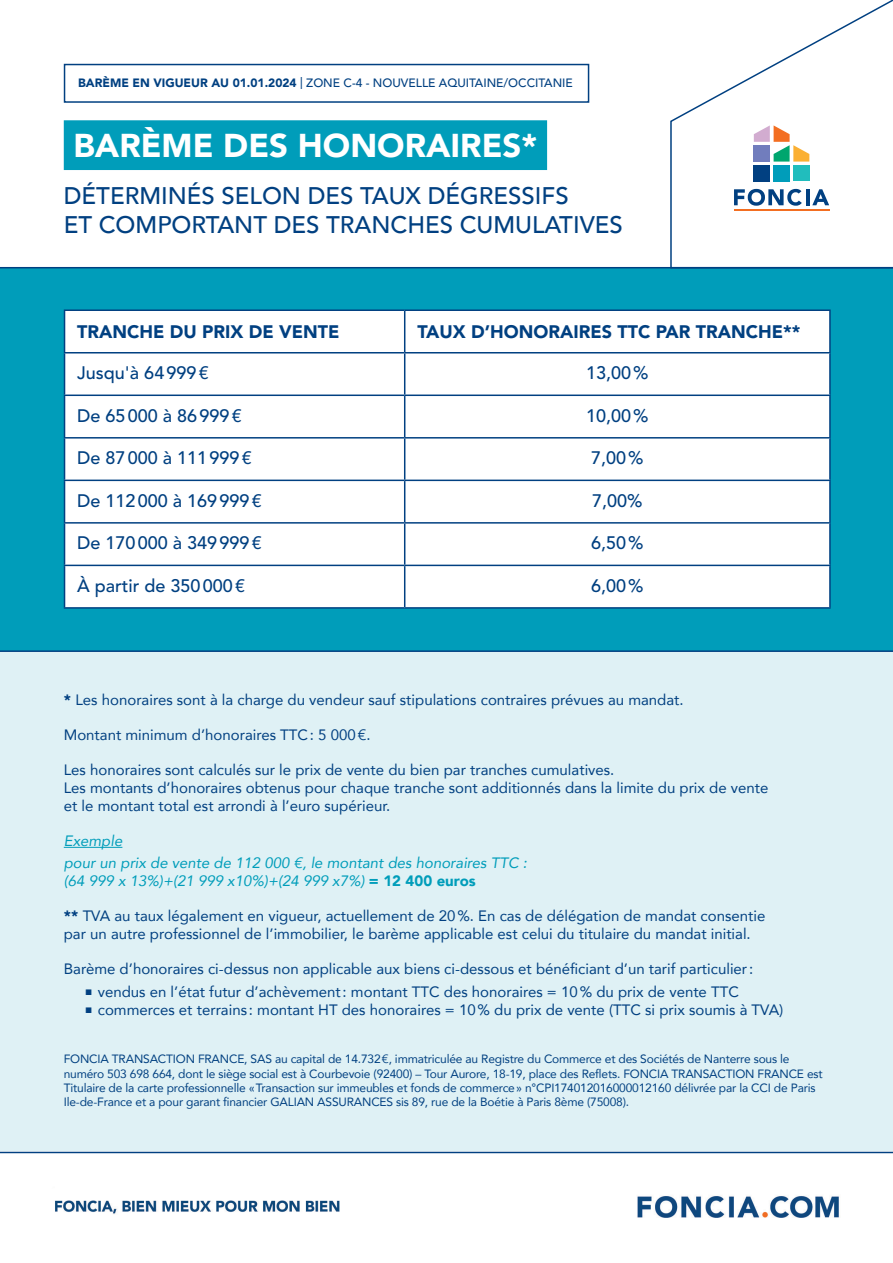
<style>
.page{position:relative;width:893px;height:1263px;background:#fff}
.page>*{position:absolute;margin:0;border:0;box-sizing:border-box;transform-origin:0 0}
.t1{font:900 33px "Avenir";color:#fff}
.t2{font:500 24px/28.8px "Avenir";color:#014081}
.t3{font:500 18px "Avenir LT Std";color:#014081}
.t4{font:900 18px "Avenir LT Std";color:#014081}
.t5{font:15px/18px "Avenir";color:#014081}
.t6{font:italic 15px/18px "Avenir";color:#009dba}
.t7{font:12px/14.4px "Avenir";letter-spacing:-.015em;color:#014081}
.Signature{font:500 12px "Avenir LT Std";color:#014081}
.s1{font-weight:900}
.s2{font-weight:900;font-style:normal}
.s3{font-family:"Arial";font-weight:900;font-size:12px}
</style>
<div class="page">
<div style="left:0;top:651px;width:893px;height:501px;background:#dff1f5"></div>
<hr style="left:64px;top:847px;width:58px;height:1px;background:#009dba">
<div style="left:0;top:268px;width:893px;height:383px;background:#009dba"></div>
<div style="left:65px;top:311px;width:764px;height:296px;background:#fff"></div>
<hr style="left:64px;top:309px;width:341px;height:2px;background:#014081">
<hr style="left:64px;top:311px;width:1px;height:41px;background:#014081">
<hr style="left:405px;top:309px;width:426px;height:2px;background:#014081">
<hr style="left:404px;top:311px;width:1px;height:41px;background:#014081">
<hr style="left:829px;top:311px;width:2px;height:41px;background:#014081">
<hr style="left:404px;top:353px;width:1px;height:41px;background:#014081">
<hr style="left:64px;top:394px;width:341px;height:2px;background:#014081">
<hr style="left:405px;top:394px;width:426px;height:2px;background:#014081">
<hr style="left:404px;top:396px;width:1px;height:41px;background:#014081">
<hr style="left:64px;top:437px;width:341px;height:2px;background:#014081">
<hr style="left:405px;top:437px;width:426px;height:2px;background:#014081">
<hr style="left:404px;top:439px;width:1px;height:41px;background:#014081">
<hr style="left:64px;top:480px;width:341px;height:1px;background:#014081">
<hr style="left:405px;top:480px;width:426px;height:1px;background:#014081">
<hr style="left:404px;top:481px;width:1px;height:41px;background:#014081">
<hr style="left:64px;top:522px;width:341px;height:2px;background:#014081">
<hr style="left:405px;top:522px;width:426px;height:2px;background:#014081">
<hr style="left:404px;top:524px;width:1px;height:41px;background:#014081">
<hr style="left:64px;top:565px;width:341px;height:1px;background:#014081">
<hr style="left:405px;top:565px;width:426px;height:1px;background:#014081">
<hr style="left:404px;top:566px;width:1px;height:41px;background:#014081">
<hr style="left:64px;top:352px;width:341px;height:1px;background:#014081">
<hr style="left:64px;top:353px;width:1px;height:41px;background:#014081">
<hr style="left:405px;top:352px;width:426px;height:1px;background:#014081">
<hr style="left:829px;top:353px;width:2px;height:41px;background:#014081">
<hr style="left:64px;top:396px;width:1px;height:41px;background:#014081">
<hr style="left:829px;top:396px;width:2px;height:41px;background:#014081">
<hr style="left:64px;top:439px;width:1px;height:41px;background:#014081">
<hr style="left:829px;top:439px;width:2px;height:41px;background:#014081">
<hr style="left:64px;top:481px;width:1px;height:41px;background:#014081">
<hr style="left:829px;top:481px;width:2px;height:41px;background:#014081">
<hr style="left:64px;top:524px;width:1px;height:41px;background:#014081">
<hr style="left:829px;top:524px;width:2px;height:41px;background:#014081">
<hr style="left:64px;top:566px;width:1px;height:41px;background:#014081">
<hr style="left:829px;top:566px;width:2px;height:41px;background:#014081">
<hr style="left:64px;top:607px;width:341px;height:2px;background:#014081">
<hr style="left:405px;top:607px;width:426px;height:2px;background:#014081">
<img style="left:0;top:1153px;width:893px;height:65px">
<div style="left:64px;top:120px;width:483px;height:50px;background:#009dba"></div>
<div style="left:64px;top:64px;width:525px;height:39px;border:2px solid #014081"></div>
<svg style="left:669px;top:0;width:224px;height:269px"></svg>
<hr style="left:0;top:267px;width:893px;height:1px;background:#014081">
<hr style="left:0;top:650px;width:893px;height:2px;background:#014081">
<hr style="left:0;top:1152px;width:893px;height:1px;background:#014081">
<p class="Signature" style="left:78px;top:76px;width:496px"><span class="s1">BARÈME EN VIGUEUR AU 01.01.2024</span> | ZONE C-4 - NOUVELLE AQUITAINE/OCCITANIE</p>
<p class="t1" style="left:74px;top:117px;width:465px">BARÈME DES HONORAIRES*</p>
<p class="t2" style="left:64px;top:180px;width:561px">DÉTERMINÉS SELON DES TAUX DÉGRESSIFS<br>ET COMPORTANT DES TRANCHES CUMULATIVES</p>
<p class="t4" style="left:77px;top:321px;width:264px">TRANCHE DU PRIX DE VENTE</p>
<p class="t4" style="left:417px;top:321px;width:384px">TAUX D’HONORAIRES TTC PAR TRANCHE**</p>
<p class="t3" style="left:77px;top:362px;width:133px">Jusqu'à 64999€</p>
<p class="t3" style="left:586px;top:362px;width:64px">13,00%</p>
<p class="t3" style="left:77px;top:405px;width:166px">De 65000 à 86999€</p>
<p class="t3" style="left:586px;top:405px;width:64px">10,00%</p>
<p class="t3" style="left:77px;top:447px;width:176px">De 87000 à 111999€</p>
<p class="t3" style="left:591px;top:447px;width:54px">7,00%</p>
<p class="t3" style="left:77px;top:490px;width:186px">De 112000 à 169999€</p>
<p class="t3" style="left:592px;top:490px;width:52px">7,00%</p>
<p class="t3" style="left:77px;top:533px;width:186px">De 170000 à 349999€</p>
<p class="t3" style="left:591px;top:533px;width:54px">6,50%</p>
<p class="t3" style="left:77px;top:575px;width:169px">À partir de 350000€</p>
<p class="t3" style="left:591px;top:575px;width:54px">6,00%</p>
<p class="t5" style="left:64px;top:690px;width:621px"><span class="s1">*</span> Les honoraires sont à la charge du vendeur sauf stipulations contraires prévues au mandat.</p>
<p class="t5" style="left:64px;top:725px;width:308px">Montant minimum d’honoraires TTC: 5 000€.</p>
<p class="t5" style="left:64px;top:760px;width:706px">Les honoraires sont calculés sur le prix de vente du bien par tranches cumulatives.<br>Les montants d’honoraires obtenus pour chaque tranche sont additionnés dans la limite du prix de vente et le montant total est arrondi à l’euro supérieur.</p>
<p class="t6" style="left:64px;top:832px;width:60px">Exemple</p>
<p class="t6" style="left:64px;top:854px;width:465px">pour un prix de vente de 112 000 €, le montant des honoraires TTC : (64 999 x 13%)+(21 999 x10%)+(24 999 x7%) <span class="s2">= 12 400 euros</span></p>
<p class="t5" style="left:64px;top:907px;width:703px"><span class="s1">**</span> TVA au taux légalement en vigueur, actuellement de 20%. En cas de délégation de mandat consentie par un autre professionnel de l’immobilier, le barème applicable est celui du titulaire du mandat initial.</p>
<p class="t5" style="left:64px;top:960px;width:691px">Barème d’honoraires ci-dessus non applicable aux biens ci-dessous et bénéficiant d’un tarif particulier:</p>
<p class="t5" style="left:85px;top:982px;width:655px"><span class="s3">■</span> vendus en l’état futur d’achèvement: montant TTC des honoraires = 10% du prix de vente TTC</p>
<p class="t5" style="left:85px;top:1000px;width:700px"><span class="s3">■</span> commerces et terrains : montant HT des honoraires = 10% du prix de vente (TTC si prix soumis à TVA)</p>
<p class="t7" style="left:64px;top:1051px;width:760px">FONCIA TRANSACTION FRANCE, SAS au capital de 14.732€, immatriculée au Registre du Commerce et des Sociétés de Nanterre sous le numéro 503 698 664, dont le siège social est à Courbevoie (92400) – Tour Aurore, 18-19, place des Reflets. FONCIA TRANSACTION FRANCE est Titulaire de la carte professionnelle «Transaction sur immeubles et fonds de commerce» n°CPI174012016000012160 délivrée par la CCI de Paris Ile-de-France et a pour garant financier GALIAN ASSURANCES sis 89, rue de la Boétie à Paris 8ème (75008).</p>
</div>
